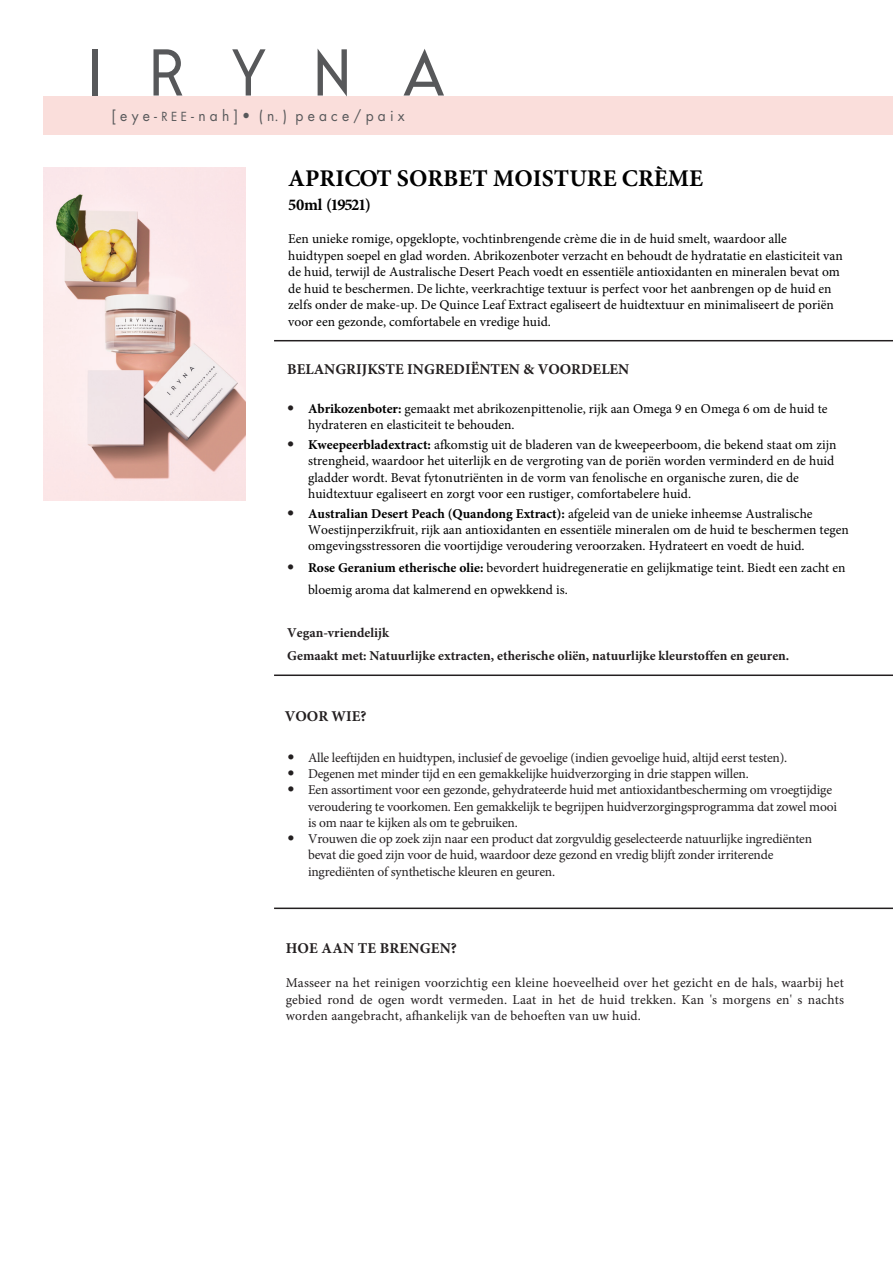
<style>
.page{position:relative;width:893px;height:1263px;background:#fff}
.page>*{position:absolute;margin:0;border:0;box-sizing:border-box;transform-origin:0 0}
.Body{font:700 24px "Minion Pro";color:#000}
.Body-2{font:700 16.5px "Minion Pro";letter-spacing:-.08em;color:#000}
.Body-3{font:700 15px "Minion Pro";color:#221e1f}
.Key{font:700 15px "Minion Pro";letter-spacing:.01em;color:#231f20}
.t1{font:14.55px "Futura Std";color:#57585a;scale:.95 1}
.Body-4{font:13.5px/16.5px "Minion Pro";color:#000}
.Key-2{font:13.5px/16.2px "Minion Pro";letter-spacing:-.015em;color:#231f20}
.t2{font:700 13.5px/22.8px "Minion Pro";color:#231f20}
.s1{font-size:12.15px}
.s2{font-family:"Futura Std";font-weight:500;color:#231f20}
.s3{font-weight:700}
.s4{font-family:"Futura Std";font-weight:300}
</style>
<div class="page">
<hr style="left:274px;top:340px;width:619px;height:1px;background:#231f20">
<hr style="left:274px;top:674px;width:619px;height:2px;background:#231f20">
<hr style="left:274px;top:907px;width:619px;height:2px;background:#231f20">
<div style="left:44px;top:97px;width:849px;height:38px;background:#fadedb"></div>
<div style="left:93px;top:49px;width:5px;height:47px;background:#57585a"></div>
<svg style="left:153px;top:49px;width:29px;height:47px"></svg>
<svg style="left:232px;top:49px;width:34px;height:47px"></svg>
<svg style="left:318px;top:49px;width:29px;height:48px"></svg>
<svg style="left:404px;top:49px;width:40px;height:47px"></svg>
<img style="left:44px;top:168px;width:201px;height:333px">
<p class="t1" style="left:112px;top:107px;width:310px">[ e y e - <span class="s1">R E E</span> - n a h ] • ( n. ) p e a c e / p a i x</p>
<p class="Body" style="left:288px;top:161px;width:416px">APRICOT SORBET MOISTURE CRÈME</p>
<p class="Body-2" style="left:288px;top:193px;width:84px">50ml (19521)</p>
<p class="Body-4" style="left:288px;top:230px;width:556px">Een unieke romige, opgeklopte, vochtinbrengende crème die in de huid smelt, waardoor alle huidtypen soepel en glad worden. Abrikozenboter verzacht en behoudt de hydratatie en elasticiteit van de huid, terwijl de Australische Desert Peach voedt en essentiële antioxidanten en mineralen bevat om de huid te beschermen. De lichte, veerkrachtige textuur is perfect voor het aanbrengen op de huid en zelfs onder de make-up. De Quince Leaf Extract egaliseert de huidtextuur en minimaliseert de poriën voor een gezonde, comfortabele en vredige huid.</p>
<p class="Body-3" style="left:287px;top:359px;width:344px">BELANGRIJKSTE INGREDIËNTEN &amp; VOORDELEN</p>
<p class="Body-4" style="left:308px;top:400px;width:521px;text-indent:-21px"><span class="s2">•</span> <span class="s3">Abrikozenboter:</span> gemaakt met abrikozenpittenolie, rijk aan Omega 9 en Omega 6 om de huid te hydrateren en elasticiteit te behouden.</p>
<p class="Body-4" style="left:308px;top:436px;width:530px;text-indent:-21px"><span class="s2">•</span> <span class="s3">Kweepeerbladextract:</span> afkomstig uit de bladeren van de kweepeerboom, die bekend staat om zijn strengheid, waardoor het uiterlijk en de vergroting van de poriën worden verminderd en de huid gladder wordt. Bevat fytonutriënten in de vorm van fenolische en organische zuren, die de huidtextuur egaliseert en zorgt voor een rustiger, comfortabelere huid.</p>
<p class="Body-4" style="left:308px;top:506px;width:542px;text-indent:-21px"><span class="s2">•</span> <span class="s3">Australian Desert Peach (Quandong Extract):</span> afgeleid van de unieke inheemse Australische<br>Woestijnperzikfruit, rijk aan antioxidanten en essentiële mineralen om de huid te beschermen tegen omgevingsstressoren die voortijdige veroudering veroorzaken. Hydrateert en voedt de huid.</p>
<p class="Body-4" style="left:308px;top:557px;width:539px;line-height:21.6px;text-indent:-21px"><span class="s2">•</span> <span class="s3">Rose Geranium etherische olie:</span> bevordert huidregeneratie en gelijkmatige teint. Biedt een zacht en bloemig aroma dat kalmerend en opwekkend is.</p>
<p class="t2" style="left:287px;top:621px;width:503px">Vegan-vriendelijk<br>Gemaakt met: Natuurlijke extracten, etherische oliën, natuurlijke kleurstoffen en geuren.</p>
<p class="Key" style="left:285px;top:706px;width:83px">VOOR WIE?</p>
<p class="Key-2" style="left:287px;top:749px;width:502px"><span class="s4">•</span> Alle leeftijden en huidtypen, inclusief de gevoelige (indien gevoelige huid, altijd eerst testen).</p>
<p class="Key-2" style="left:287px;top:766px;width:463px"><span class="s4">•</span> Degenen met minder tijd en een gemakkelijke huidverzorging in drie stappen willen.</p>
<p class="Key-2" style="left:308px;top:782px;width:530px;text-indent:-21px"><span class="s4">•</span> Een assortiment voor een gezonde, gehydrateerde huid met antioxidantbescherming om vroegtijdige veroudering te voorkomen. Een gemakkelijk te begrijpen huidverzorgingsprogramma dat zowel mooi is om naar te kijken als om te gebruiken.</p>
<p class="Key-2" style="left:308px;top:831px;width:506px;text-indent:-21px"><span class="s4">•</span> Vrouwen die op zoek zijn naar een product dat zorgvuldig geselecteerde natuurlijke ingrediënten bevat die goed zijn voor de huid, waardoor deze gezond en vredig blijft zonder irriterende ingrediënten of synthetische kleuren en geuren.</p>
<p class="Key" style="left:286px;top:938px;width:173px">HOE AAN TE BRENGEN?</p>
<p class="Key-2" style="left:286px;top:974px;width:560px;text-align:justify">Masseer na het reinigen voorzichtig een kleine hoeveelheid over het gezicht en de hals, waarbij het gebied rond de ogen wordt vermeden. Laat in het de huid trekken. Kan 's morgens en' s nachts worden aangebracht, afhankelijk van de behoeften van uw huid.</p>
</div>
